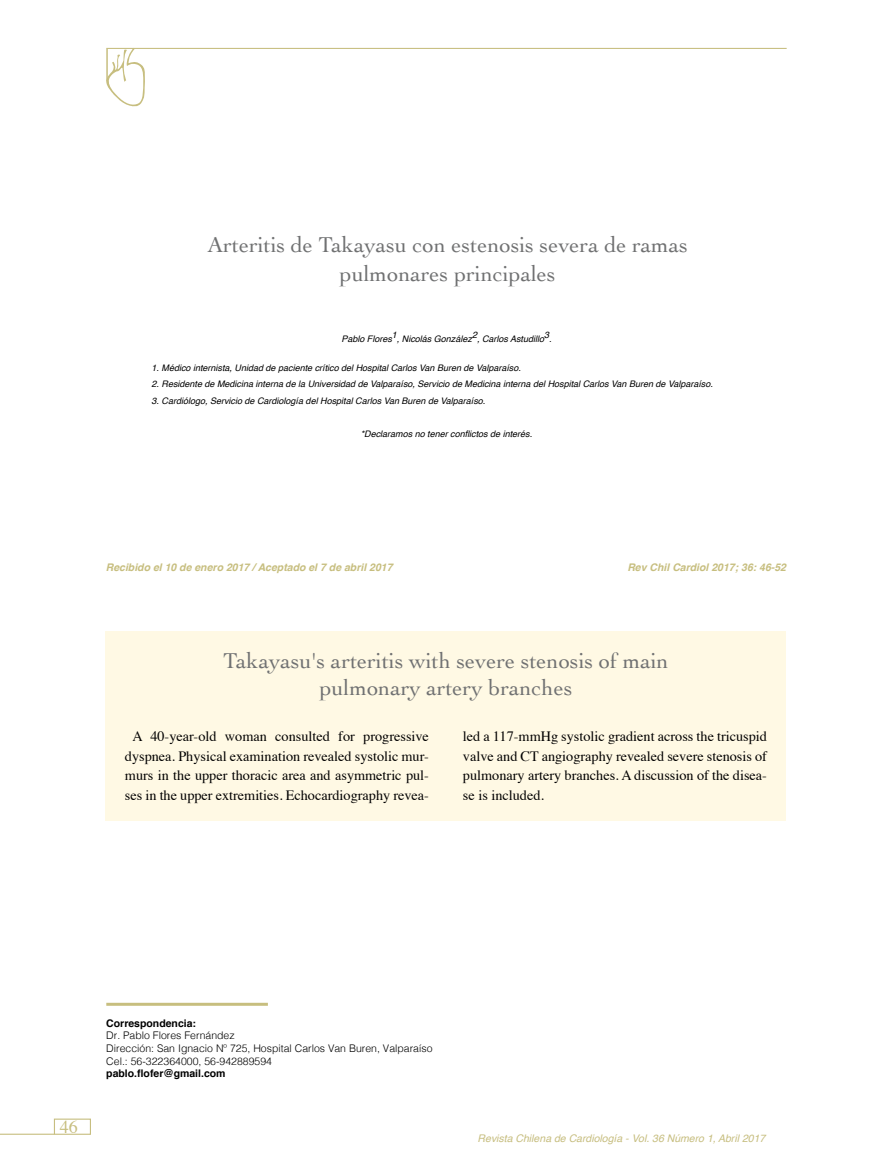
<style>
.page{position:relative;width:893px;height:1170px;background:#fff}
.page>*{position:absolute;margin:0;border:0;box-sizing:border-box;transform-origin:0 0}
.t1{font:22.5px/28.5px "Cochin";color:#707172;text-align:center}
.t2{font:18px "Times";color:#c7be80}
.t3{font:14.25px/19.5px "Times";color:#000;text-align:center}
.t4{font:300 10.5px/12.6px "Helvetica";color:#000}
.t5{font:italic 700 10.5px "Helvetica";color:#c7be7f}
.t6{font:italic 10.5px "Helvetica";color:#c7be80}
.t7{font:700 10.5px "Helvetica";color:#000}
.t8{font:italic 9px "Helvetica";color:#000}
</style>
<div class="page">
<hr style="left:0;top:1133px;width:54px;height:1px;background:#c7be80">
<div style="left:54px;top:1118px;width:37px;height:16px;border:1px solid #c7be80"></div>
<hr style="left:106px;top:48px;width:681px;height:1px;background:#c7be7f">
<svg style="left:106px;top:48px;width:39px;height:59px"></svg>
<hr style="left:106px;top:49px;width:2px;height:32px;background:#c7be7f">
<hr style="left:106px;top:1002px;width:162px;height:3px;background:#c7be7f">
<div style="left:106px;top:631px;width:680px;height:190px;background:#fff9e4"></div>
<h1 class="t1" style="left:207px;top:229px;width:482px">Arteritis de Takayasu con estenosis severa de ramas pulmonares principales</h1>
<p class="t8" style="left:472px;top:327px;width:7px">2</p>
<p class="t8" style="left:477px;top:332px;width:69px">, Carlos Astudillo</p>
<p class="t8" style="left:544px;top:327px;width:7px">3</p>
<p class="t8" style="left:392px;top:327px;width:7px">1</p>
<p class="t8" style="left:397px;top:332px;width:77px">, Nicolás González</p>
<p class="t8" style="left:341px;top:332px;width:52px">Pablo Flores</p>
<p class="t8" style="left:549px;top:332px;width:4px">.</p>
<p class="t8" style="left:152px;top:360px;width:371px">1. Médico internista, Unidad de paciente crítico del Hospital Carlos Van Buren de Valparaíso.</p>
<p class="t8" style="left:152px;top:377px;width:563px">2. Residente de Medicina interna de la Universidad de Valparaíso, Servicio de Medicina interna del Hospital Carlos Van Buren de Valparaíso.</p>
<p class="t8" style="left:152px;top:393px;width:335px">3. Cardiólogo, Servicio de Cardiología del Hospital Carlos Van Buren de Valparaíso.</p>
<p class="t8" style="left:361px;top:426px;width:173px">*Declaramos no tener conflictos de interés.</p>
<p class="t5" style="left:106px;top:558px;width:288px">Recibido el 10 de enero 2017 / Aceptado el 7 de abril 2017</p>
<p class="t5" style="left:627px;top:558px;width:160px">Rev Chil Cardiol 2017; 36: 46-52</p>
<h1 class="t1" style="left:223px;top:645px;width:447px;line-height:27px">Takayasu's arteritis with severe stenosis of main pulmonary artery branches</h1>
<h3 class="t3" style="left:125px;top:725px;width:306px">A 40-year-old woman consulted for progressive dyspnea. Physical examination revealed systolic mur&shy;murs in the upper thoracic area and asymmetric pul&shy;ses in the upper extremities. Echocardiography revea-</h3>
<h3 class="t3" style="left:463px;top:725px;width:306px;text-align:justify">led a 117-mmHg systolic gradient across the tricuspid valve and CT angiography revealed severe stenosis of pulmonary artery branches. A discussion of the disea&shy;se is included.</h3>
<h2 class="t2" style="left:60px;top:1110px;width:19px">46</h2>
<p class="t7" style="left:106px;top:1014px;width:91px">Correspondencia:</p>
<p class="t4" style="left:106px;top:1028px;width:328px">Dr. Pablo Flores Fernández<br>Dirección: San Ignacio Nº 725, Hospital Carlos Van Buren, Valparaíso<br>Cel.: 56-322364000, 56-942889594</p>
<p class="t7" style="left:106px;top:1064px;width:121px">pablo.flofer@gmail.com</p>
<p class="t6" style="left:478px;top:1129px;width:289px">Revista Chilena de Cardiología - Vol. 36 Número 1, Abril 2017</p>
</div>
